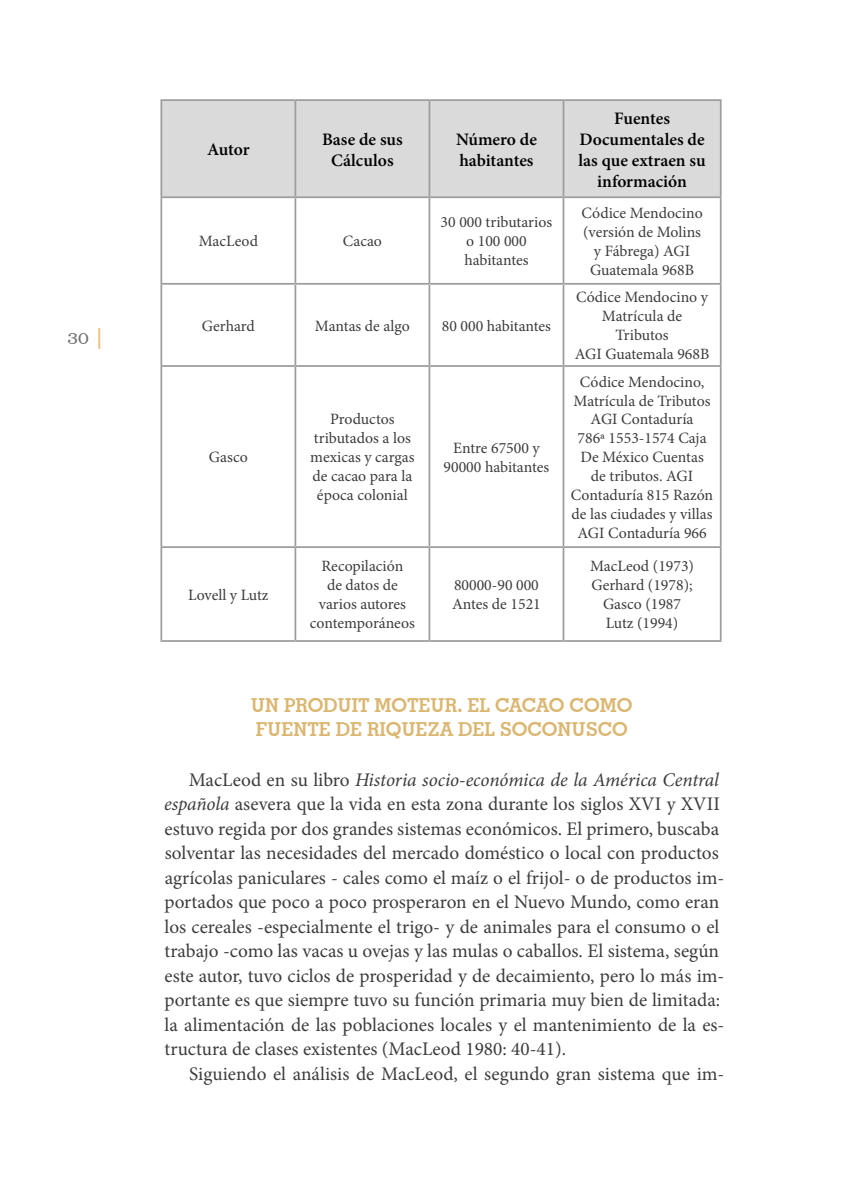
<style>
.page{position:relative;width:844px;height:1191px;background:#fff}
.page>*{position:absolute;margin:0;border:0;box-sizing:border-box;transform-origin:0 0}
.t1{font:19.25px/24.5px "Minion Pro";color:#3c3c3b}
.t2{font:700 19.25px/24.5px "Geometric Slab 703 BT";letter-spacing:-.005em;color:#dbb671}
.t3{font:600 17.5px/21px "Minion Pro";color:#000;text-align:center}
.t4{font:300 17.5px "Clarendon BT";color:#706f6f}
.t5{font:15.75px/18.9px "Minion Pro";color:#3c3c3b;text-align:center}
.s1{font-weight:400;font-size:21px;color:#eec07c}
.s2{font-style:italic}
</style>
<div class="page">
<div style="left:162px;top:101px;width:557px;height:95px;background:#dadada"></div>
<hr style="left:160px;top:198px;width:2px;height:85px;background:#9d9d9c">
<hr style="left:294px;top:198px;width:2px;height:85px;background:#9d9d9c">
<hr style="left:428px;top:198px;width:2px;height:85px;background:#9d9d9c">
<hr style="left:562px;top:198px;width:2px;height:85px;background:#9d9d9c">
<hr style="left:719px;top:198px;width:2px;height:85px;background:#9d9d9c">
<hr style="left:160px;top:283px;width:135px;height:2px;background:#9d9d9c">
<hr style="left:160px;top:285px;width:2px;height:80px;background:#9d9d9c">
<hr style="left:295px;top:283px;width:134px;height:2px;background:#9d9d9c">
<hr style="left:294px;top:285px;width:2px;height:80px;background:#9d9d9c">
<hr style="left:429px;top:283px;width:134px;height:2px;background:#9d9d9c">
<hr style="left:428px;top:285px;width:2px;height:80px;background:#9d9d9c">
<hr style="left:563px;top:283px;width:158px;height:2px;background:#9d9d9c">
<hr style="left:562px;top:285px;width:2px;height:80px;background:#9d9d9c">
<hr style="left:719px;top:285px;width:2px;height:80px;background:#9d9d9c">
<hr style="left:160px;top:365px;width:135px;height:2px;background:#9d9d9c">
<hr style="left:160px;top:367px;width:2px;height:179px;background:#9d9d9c">
<hr style="left:295px;top:365px;width:134px;height:2px;background:#9d9d9c">
<hr style="left:294px;top:367px;width:2px;height:179px;background:#9d9d9c">
<hr style="left:429px;top:365px;width:134px;height:2px;background:#9d9d9c">
<hr style="left:428px;top:367px;width:2px;height:179px;background:#9d9d9c">
<hr style="left:563px;top:365px;width:158px;height:2px;background:#9d9d9c">
<hr style="left:562px;top:367px;width:2px;height:179px;background:#9d9d9c">
<hr style="left:719px;top:367px;width:2px;height:179px;background:#9d9d9c">
<hr style="left:160px;top:546px;width:135px;height:2px;background:#9d9d9c">
<hr style="left:160px;top:548px;width:2px;height:92px;background:#9d9d9c">
<hr style="left:295px;top:546px;width:134px;height:2px;background:#9d9d9c">
<hr style="left:294px;top:548px;width:2px;height:92px;background:#9d9d9c">
<hr style="left:429px;top:546px;width:134px;height:2px;background:#9d9d9c">
<hr style="left:428px;top:548px;width:2px;height:92px;background:#9d9d9c">
<hr style="left:563px;top:546px;width:158px;height:2px;background:#9d9d9c">
<hr style="left:562px;top:548px;width:2px;height:92px;background:#9d9d9c">
<hr style="left:719px;top:548px;width:2px;height:92px;background:#9d9d9c">
<hr style="left:160px;top:640px;width:135px;height:2px;background:#9d9d9c">
<hr style="left:295px;top:640px;width:134px;height:2px;background:#9d9d9c">
<hr style="left:429px;top:640px;width:134px;height:2px;background:#9d9d9c">
<hr style="left:563px;top:640px;width:158px;height:2px;background:#9d9d9c">
<hr style="left:160px;top:99px;width:135px;height:2px;background:#9d9d9c">
<hr style="left:160px;top:101px;width:2px;height:95px;background:#9d9d9c">
<hr style="left:160px;top:196px;width:135px;height:2px;background:#9d9d9c">
<hr style="left:295px;top:99px;width:134px;height:2px;background:#9d9d9c">
<hr style="left:294px;top:101px;width:2px;height:95px;background:#9d9d9c">
<hr style="left:295px;top:196px;width:134px;height:2px;background:#9d9d9c">
<hr style="left:429px;top:99px;width:134px;height:2px;background:#9d9d9c">
<hr style="left:428px;top:101px;width:2px;height:95px;background:#9d9d9c">
<hr style="left:429px;top:196px;width:134px;height:2px;background:#9d9d9c">
<hr style="left:563px;top:99px;width:158px;height:2px;background:#9d9d9c">
<hr style="left:562px;top:101px;width:2px;height:95px;background:#9d9d9c">
<hr style="left:719px;top:101px;width:2px;height:95px;background:#9d9d9c">
<hr style="left:563px;top:196px;width:158px;height:2px;background:#9d9d9c">
<p class="t4" style="left:67px;top:328px;width:39px">30 <span class="s1">|</span></p>
<p class="t3" style="left:207px;top:139px;width:44px">Autor</p>
<p class="t3" style="left:322px;top:128px;width:82px">Base de sus<br>Cálculos</p>
<p class="t3" style="left:456px;top:128px;width:82px;text-align:left">Número de habitantes</p>
<p class="t3" style="left:578px;top:107px;width:129px">Fuentes<br>Documentales de las que extraen su información</p>
<p class="t5" style="left:199px;top:232px;width:61px">MacLeod</p>
<p class="t5" style="left:343px;top:232px;width:41px">Cacao</p>
<p class="t5" style="left:440px;top:213px;width:113px">30 000 tributarios o 100 000 habitantes</p>
<p class="t5" style="left:581px;top:203px;width:123px">Códice Mendocino (versión de Molins y Fábrega) AGI<br>Guatemala 968B</p>
<p class="t5" style="left:202px;top:316px;width:54px">Gerhard</p>
<p class="t5" style="left:315px;top:316px;width:96px">Mantas de algo</p>
<p class="t5" style="left:441px;top:316px;width:111px">80 000 habitantes</p>
<p class="t5" style="left:209px;top:448px;width:40px">Gasco</p>
<p class="t5" style="left:188px;top:585px;width:82px">Lovell y Lutz</p>
<p class="t5" style="left:310px;top:410px;width:106px">Productos tributados a los mexicas y cargas de cacao para la época colonial</p>
<p class="t5" style="left:310px;top:557px;width:106px">Recopilación<br>de datos de varios autores contemporáneos</p>
<p class="t5" style="left:443px;top:438px;width:107px">Entre 67500 y<br>90000 habitantes</p>
<p class="t5" style="left:452px;top:576px;width:90px;text-align:left">80000-90 000<br>Antes de 1521</p>
<p class="t5" style="left:574px;top:288px;width:136px">Códice Mendocino y<br>Matrícula de<br>Tributos<br>AGI Guatemala 968B</p>
<p class="t5" style="left:570px;top:372px;width:144px">Códice Mendocino,<br>Matrícula de Tributos<br>AGI Contaduría<br>786ª 1553-1574 Caja<br>De México Cuentas de tributos. AGI<br>Contaduría 815 Razón de las ciudades y villas<br>AGI Contaduría 966</p>
<p class="t5" style="left:590px;top:557px;width:105px">MacLeod (1973)<br>Gerhard (1978);<br>Gasco (1987<br>Lutz (1994)</p>
<p class="t2" style="left:251px;top:692px;width:383px">UN PRODUIT MOTEUR. EL CACAO COMO<br>FUENTE DE RIQUEZA DEL SOCONUSCO</p>
<p class="t1" style="left:164px;top:767px;width:561px;text-indent:25px">MacLeod en su libro <span class="s2">Historia socio-económica de la América Central española</span> asevera que la vida en esta zona durante los siglos XVI y XVII estuvo regida por dos grandes sistemas económicos. El primero, buscaba solventar las necesidades del mercado doméstico o local con productos agrícolas paniculares - cales como el maíz o el frijol- o de productos im&shy;portados que poco a poco prosperaron en el Nuevo Mundo, como eran los cereales -especialmente el trigo- y de animales para el consumo o el trabajo -como las vacas u ovejas y las mulas o caballos. El sistema, según este autor, tuvo ciclos de prosperidad y de decaimiento, pero lo más im&shy;portante es que siempre tuvo su función primaria muy bien de limitada: la alimentación de las poblaciones locales y el mantenimiento de la es&shy;tructura de clases existentes (MacLeod 1980: 40-41).</p>
<p class="t1" style="left:189px;top:1061px;width:536px">Siguiendo el análisis de MacLeod, el segundo gran sistema que im-</p>
</div>
